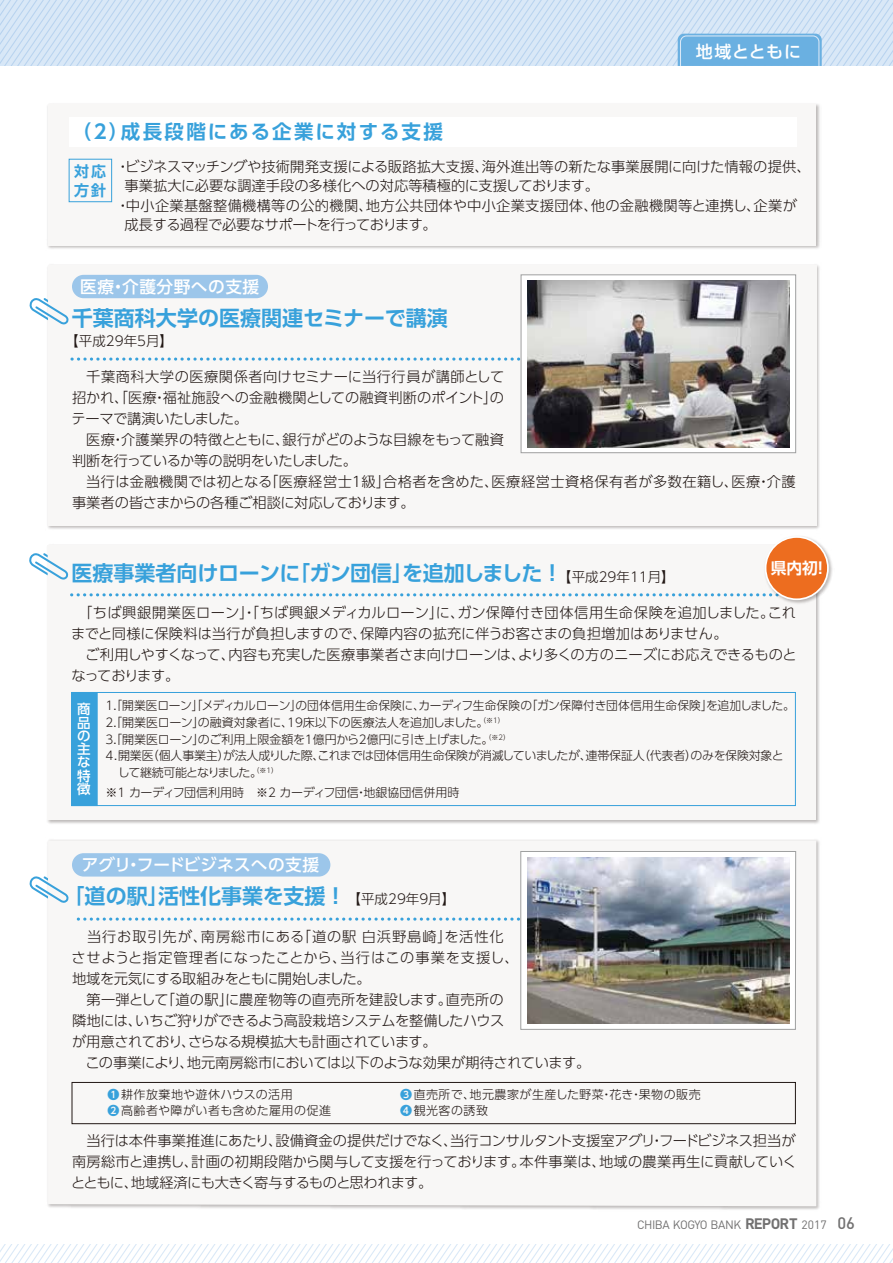
<style>
.page{position:relative;width:893px;height:1263px;background:#fff}
.page>*{position:absolute;margin:0;border:0;box-sizing:border-box;transform-origin:0 0}
.t1{font:700 21px "UD Shin Go Pro De";color:#38a1db}
.t2{font:700 19.5px "UD Shin Go Pro De";letter-spacing:.105em;color:#38a1db}
.t3{font:500 16.95px "UD Shin Go Pro";letter-spacing:.045em;color:#fff}
.t4{font:500 16.65px "UD Shin Go Pro";letter-spacing:.005em;color:#fff}
.t5{font:500 16.65px "UD Shin Go Pro";letter-spacing:.03em;color:#fff}
.t6{font:700 15.75px "UD Shin Go Pro De";color:#fff}
.t7{font:700 15px/18.8px "UD Shin Go Pro De";color:#38a1db}
.t8{font:300 14.25px/21px "UD Shin Go Pro";color:#221815}
.t9{font:300 14.25px/21px "UD Shin Go Pro";letter-spacing:-.025em;color:#221815}
.t10{font:300 14.25px "UD Shin Go Pro";letter-spacing:.02em;color:#221815}
.t11{font:300 14.25px "UD Shin Go Pro";letter-spacing:-.03em;color:#221815}
.t12{font:300 13.5px "UD Shin Go Pro";color:#221815}
.t13{font:500 13.5px/13.4px "UD Shin Go Pro";color:#fff;text-align:justify}
.t14{font:300 12px "UD Shin Go Pro";letter-spacing:-.015em;color:#221815}
.t15{font:300 12px/16.5px "UD Shin Go Pro";letter-spacing:.04em;color:#221815}
.t16{font:12px "DIN";letter-spacing:-.04em;color:#727171}
.t17{font:300 12px "UD Shin Go Pro";letter-spacing:-.1em;color:#221815}
.s1{font-family:"UD Shin Go Pro";font-weight:300;font-size:13.5px;color:#221815}
.s2{font-family:"UD Shin Go Pro De";font-weight:700;color:#38a1db}
.s3{font-weight:700;font-size:15px}
.s4{font-weight:500;font-size:16.5px}
</style>
<div class="page">
<svg style="left:0;top:1244px;width:893px;height:19px"></svg>
<svg style="left:0;top:0;width:893px;height:66px;background:#cadff3"></svg>
<img style="left:47px;top:104px;width:773px;height:145px">
<div style="left:48px;top:104px;width:768px;height:141px;background:#f8f7f6"></div>
<div style="left:69px;top:117px;width:728px;height:29px;background:#fff"></div>
<div style="left:69px;top:159px;width:43px;height:43px;border:1px solid #38a1db"></div>
<img style="left:47px;top:605px;width:773px;height:219px">
<div style="left:48px;top:545px;width:768px;height:275px;background:#f8f7f6"></div>
<svg style="left:29px;top:553px;width:39px;height:27px"></svg>
<svg style="left:72px;top:593px;width:688px;height:3px"></svg>
<div style="left:71px;top:692px;width:26px;height:114px;background:#38a1db"></div>
<div style="left:71px;top:692px;width:725px;height:114px;border:1px solid #38a1db"></div>
<img style="left:762px;top:536px;width:71px;height:69px">
<div style="left:766px;top:537px;width:62px;height:62px;background:#ed6d1f;border-radius:50%"></div>
<div style="left:765px;top:536px;width:64px;height:64px;border:2px solid #fff;border-radius:50%"></div>
<img style="left:47px;top:264px;width:773px;height:265px">
<div style="left:48px;top:265px;width:768px;height:260px;background:#f8f7f6"></div>
<svg style="left:72px;top:357px;width:449px;height:4px"></svg>
<svg style="left:29px;top:298px;width:40px;height:26px"></svg>
<div style="left:521px;top:275px;width:275px;height:178px;background:#fff;border:1px solid #9fa0a0"></div>
<img style="left:527px;top:280px;width:263px;height:167px">
<div style="left:72px;top:275px;width:196px;height:23px;background:#9cc6ea;border-radius:12px"></div>
<div style="left:48px;top:840px;width:768px;height:366px;background:#f8f7f6"></div>
<svg style="left:78px;top:917px;width:442px;height:4px"></svg>
<svg style="left:29px;top:876px;width:40px;height:27px"></svg>
<div style="left:521px;top:851px;width:275px;height:178px;background:#fff"></div>
<div style="left:520px;top:851px;width:276px;height:179px;border:1px solid #9fa0a0"></div>
<img style="left:527px;top:857px;width:263px;height:166px">
<div style="left:72px;top:1082px;width:724px;height:42px;border:1px solid #221815"></div>
<div style="left:72px;top:853px;width:258px;height:23px;background:#9cc6ea;border-radius:12px"></div>
<h2 class="t2" style="left:72px;top:116px;width:372px">（2）成長段階にある企業に対する支援</h2>
<p class="t3" style="left:696px;top:38px;width:107px">地域とともに</p>
<p class="t7" style="left:74px;top:161px;width:33px">対応方針</p>
<p class="t8" style="left:116px;top:155px;width:697px">・ビジネスマッチングや技術開発支援による販路拡大支援、海外進出等の新たな事業展開に向けた情報の提供、</p>
<p class="t8" style="left:125px;top:175px;width:476px">事業拡大に必要な調達手段の多様化への対応等積極的に支援しております。</p>
<p class="t10" style="left:116px;top:194px;width:683px">・中小企業基盤整備機構等の公的機関、地方公共団体や中小企業支援団体、他の金融機関等と連携し、企業が</p>
<p class="t11" style="left:125px;top:213px;width:314px">成長する過程で必要なサポートを行っております。</p>
<p class="t5" style="left:80px;top:273px;width:180px">医療・介護分野への支援</p>
<h1 class="t1" style="left:72px;top:300px;width:377px">千葉商科大学の医療関連セミナーで講演</h1>
<p class="t12" style="left:65px;top:330px;width:109px">【平成29年5月】</p>
<p class="t8" style="left:72px;top:366px;width:434px;text-align:justify;text-indent:15px">千葉商科大学の医療関係者向けセミナーに当行行員が講師として招かれ、「医療・福祉施設への金融機関としての融資判断のポイント」のテーマで講演いたしました。</p>
<p class="t9" style="left:72px;top:429px;width:434px;text-indent:14px">医療・介護業界の特徴とともに、銀行がどのような目線をもって融資判断を行っているか等の説明をいたしました。</p>
<p class="t8" style="left:72px;top:471px;width:725px;text-indent:14px">当行は金融機関では初となる「医療経営士１級」合格者を含めた、医療経営士資格保有者が多数在籍し、医療・介護事業者の皆さまからの各種ご相談に対応しております。</p>
<p class="t6" style="left:771px;top:555px;width:59px">県内初！</p>
<h1 class="t1" style="left:72px;top:556px;width:605px">医療事業者向けローンに「ガン団信」を追加しました ！<span class="s1">【平成29年11月】</span></h1>
<p class="t8" style="left:71px;top:602px;width:727px;text-indent:7px">「ちば興銀開業医ローン」・「ちば興銀メディカルローン」に、ガン保障付き団体信用生命保険を追加しました。これまでと同様に保険料は当行が負担しますので、保障内容の拡充に伴うお客さまの負担増加はありません。</p>
<p class="t8" style="left:72px;top:644px;width:727px;text-indent:14px">ご利用しやすくなって、内容も充実した医療事業者さま向けローンは、より多くの方のニーズにお応えできるものとなっております。</p>
<p class="t14" style="left:106px;top:696px;width:691px">1.「開業医ローン」「メディカルローン」の団体信用生命保険に、カーディフ生命保険の「ガン保障付き団体信用生命保険」を追加しました。</p>
<p class="t14" style="left:106px;top:713px;width:401px">2.「開業医ローン」の融資対象者に、19床以下の医療法人を追加しました。<sup>（※1）</sup></p>
<p class="t14" style="left:106px;top:729px;width:406px">3.「開業医ローン」のご利用上限金額を1億円から2億円に引き上げました。<sup>（※2）</sup></p>
<p class="t14" style="left:106px;top:746px;width:679px">4.開業医（個人事業主）が法人成りした際、これまでは団体信用生命保険が消滅していましたが、連帯保証人（代表者）のみを保険対象と</p>
<p class="t17" style="left:118px;top:762px;width:162px">して継続可能となりました。<sup>（※1）</sup></p>
<p class="t14" style="left:106px;top:783px;width:355px">※1 カーディフ団信利用時　※2 カーディフ団信・地銀協団信併用時</p>
<p class="t13" style="left:77px;top:702px;width:15px">商品の主な特徴</p>
<p class="t4" style="left:82px;top:852px;width:239px">アグリ・フードビジネスへの支援</p>
<h1 class="t1" style="left:64px;top:879px;width:393px">「道の駅」活性化事業を支援 ！ <span class="s1">【平成29年9月】</span></h1>
<p class="t8" style="left:72px;top:926px;width:520px">　当行お取引先が、南房総市にある「道の駅白浜野島崎」を活性化<br>させようと指定管理者になったことから、当行はこの事業を支援し、<br>地域を元気にする取組みをともに開始しました。<br>　第一弾として「道の駅」に農産物等の直売所を建設します。直売所の<br>隣地には、いちご狩りができるよう高設栽培システムを整備したハウス<br>が用意されており、さらなる規模拡大も計画されています。<br>　この事業により、地元南房総市においては以下のような効果が期待されています。</p>
<p class="t15" style="left:107px;top:1085px;width:225px"><span class="s2">❶</span>耕作放棄地や遊休ハウスの活用<br><span class="s2">❷</span>高齢者や障がい者も含めた雇用の促進</p>
<p class="t15" style="left:400px;top:1085px;width:302px"><span class="s2">❸</span>直売所で、地元農家が生産した野菜・花き・果物の販売<br><span class="s2">❹</span>観光客の誘致</p>
<p class="t8" style="left:71px;top:1130px;width:727px;text-align:justify">　当行は本件事業推進にあたり、設備資金の提供だけでなく、当行コンサルタント支援室アグリ・フードビジネス担当が南房総市と連携し、計画の初期段階から関与して支援を行っております。本件事業は、地域の農業再生に貢献していくとともに、地域経済にも大きく寄与するものと思われます。</p>
<p class="t16" style="left:637px;top:1217px;width:219px">CHIBA KOGYO BANK <span class="s3">REPORT</span> 2017 <span class="s4">06</span></p>
</div>
